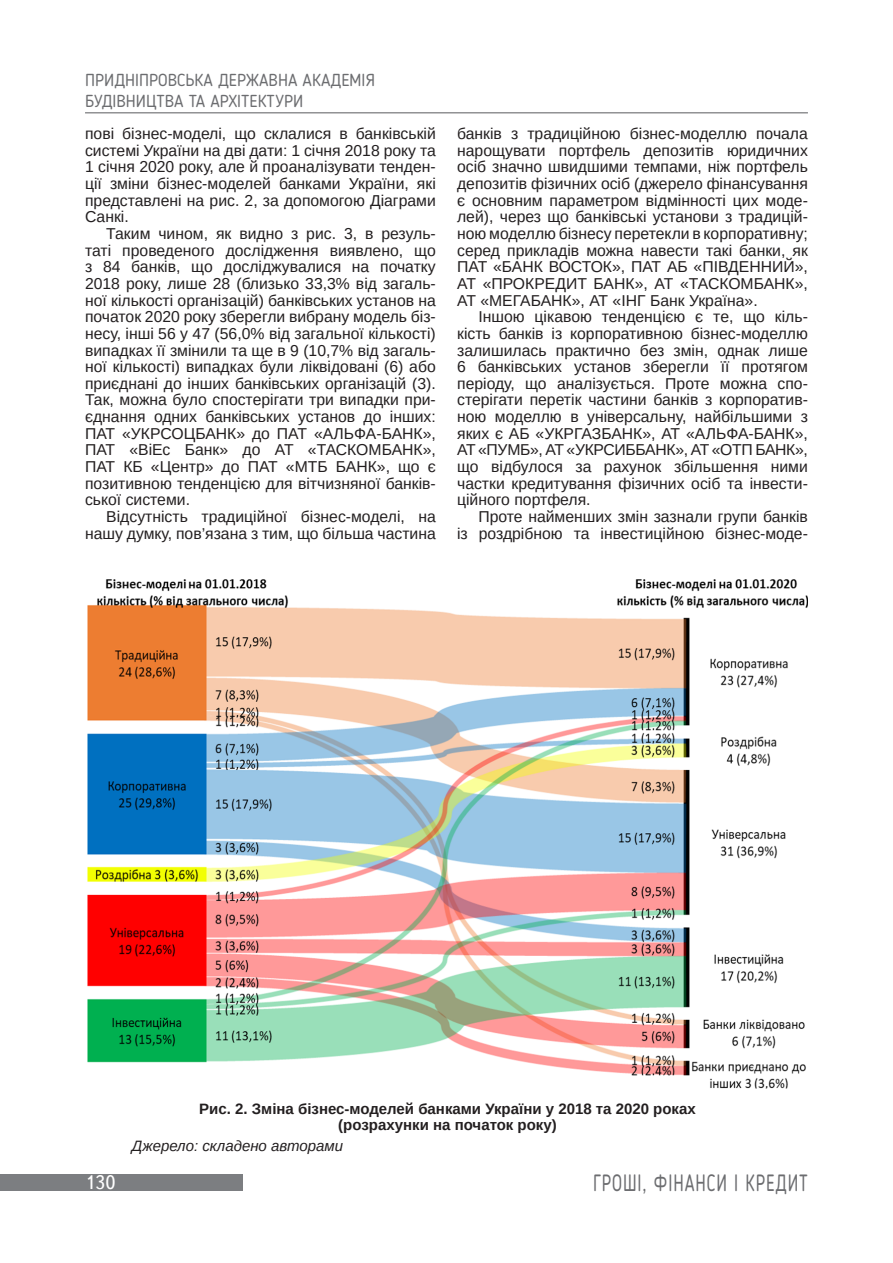
<style>
.page{position:relative;width:893px;height:1263px;background:#fff}
.page>*{position:absolute;margin:0;border:0;box-sizing:border-box;transform-origin:0 0}
.t1{font:23.4px "Blogger Sans";letter-spacing:.05em;color:#6c6d70;scale:.77 1}
.t2{font:19.5px "Ukrainian Text";color:#fff}
.t3{font:17.25px/20.7px "Blogger Sans";color:#6c6d70}
.Текст_основной_G{font:15.75px/16.6px "Arimo";color:#231f20;text-align:justify}
.Рисунок{font:700 15px/16.5px "Arimo";color:#231f20;text-align:center}
.Джерело{font:italic 15px "Arimo";color:#231f20}
</style>
<div class="page">
<hr style="left:85px;top:112px;width:723px;height:1px;background:#6c6d70">
<div style="left:0;top:1173px;width:242px;height:17px;background:#7c7e81"></div>
<img style="left:87px;top:579px;width:721px;height:510px">
<p class="t3" style="left:85px;top:69px;width:291px">ПРИДНІПРОВСЬКА ДЕРЖАВНА АКАДЕМІЯ<br>БУДІВНИЦТВА ТА АРХІТЕКТУРИ</p>
<p class="Текст_основной_G" style="left:85px;top:125px;width:352px">пові бізнес-моделі, що склалися в банківській системі України на дві дати: 1 січня 2018 року та 1 січня 2020 року, але й проаналізувати тенден&shy;ції зміни бізнес-моделей банками України, які представлені на рис. 2, за допомогою Діаграми Санкі.</p>
<p class="Текст_основной_G" style="left:85px;top:225px;width:352px;text-indent:21px">Таким чином, як видно з рис. 3, в резуль&shy;таті проведеного дослідження виявлено, що з 84 банків, що досліджувалися на початку 2018 року, лише 28 (близько 33,3% від загаль&shy;ної кількості організацій) банківських установ на початок 2020 року зберегли вибрану модель біз&shy;несу, інші 56 у 47 (56,0% від загальної кількості) випадках її змінили та ще в 9 (10,7% від загаль&shy;ної кількості) випадках були ліквідовані (6) або приєднані до інших банківських організацій (3).<br>Так, можна було спостерігати три випадки при&shy;єднання одних банківських установ до інших:<br>ПАТ «УКРСОЦБАНК» до ПАТ «АЛЬФА-БАНК», ПАТ «ВіЕс Банк» до АТ «ТАСКОМБАНК», ПАТ КБ «Центр» до ПАТ «МТБ БАНК», що є позитивною тенденцією для вітчизняної банків&shy;ської системи.</p>
<p class="Текст_основной_G" style="left:85px;top:508px;width:352px;text-align:right">Відсутність традиційної бізнес-моделі, на нашу думку, пов’язана з тим, що більша частина</p>
<p class="Текст_основной_G" style="left:457px;top:125px;width:352px">банків з традиційною бізнес-моделлю почала нарощувати портфель депозитів юридичних осіб значно швидшими темпами, ніж портфель депозитів фізичних осіб (джерело фінансування є основним параметром відмінності цих моде&shy;лей), через що банківські установи з традицій&shy;ною моделлю бізнесу перетекли в корпоративну; серед прикладів можна навести такі банки, як ПАТ «БАНК ВОСТОК», ПАТ АБ «ПІВДЕННИЙ», АТ «ПРОКРЕДИТ БАНК», АТ «ТАСКОМБАНК», АТ «МЕГАБАНК», АТ «ІНГ Банк Україна».</p>
<p class="Текст_основной_G" style="left:457px;top:309px;width:352px;text-indent:21px">Іншою цікавою тенденцією є те, що кіль&shy;кість банків із корпоративною бізнес-моделлю залишилась практично без змін, однак лише 6 банківських установ зберегли її протягом періоду, що аналізується. Проте можна спо&shy;стерігати перетік частини банків з корпоратив&shy;ною моделлю в універсальну, найбільшими з яких є АБ «УКРГАЗБАНК», АТ «АЛЬФА-БАНК», АТ «ПУМБ», АТ «УКРСИББАНК», АТ «ОТП БАНК», що відбулося за рахунок збільшення ними частки кредитування фізичних осіб та інвести&shy;ційного портфеля.</p>
<p class="Текст_основной_G" style="left:457px;top:508px;width:352px;text-align:right">Проте найменших змін зазнали групи банків<br>із роздрібною та інвестиційною бізнес-моде-</p>
<p class="Рисунок" style="left:199px;top:1101px;width:498px">Рис. 2. Зміна бізнес-моделей банками України у 2018 та 2020 роках (розрахунки на початок року)</p>
<p class="Джерело" style="left:132px;top:1136px;width:213px">Джерело: складено авторами</p>
<p class="t2" style="left:85px;top:1172px;width:32px">130</p>
<h1 class="t1" style="left:593px;top:1168px;width:280px">ГРОШІ, ФІНАНСИ І КРЕДИТ</h1>
</div>
